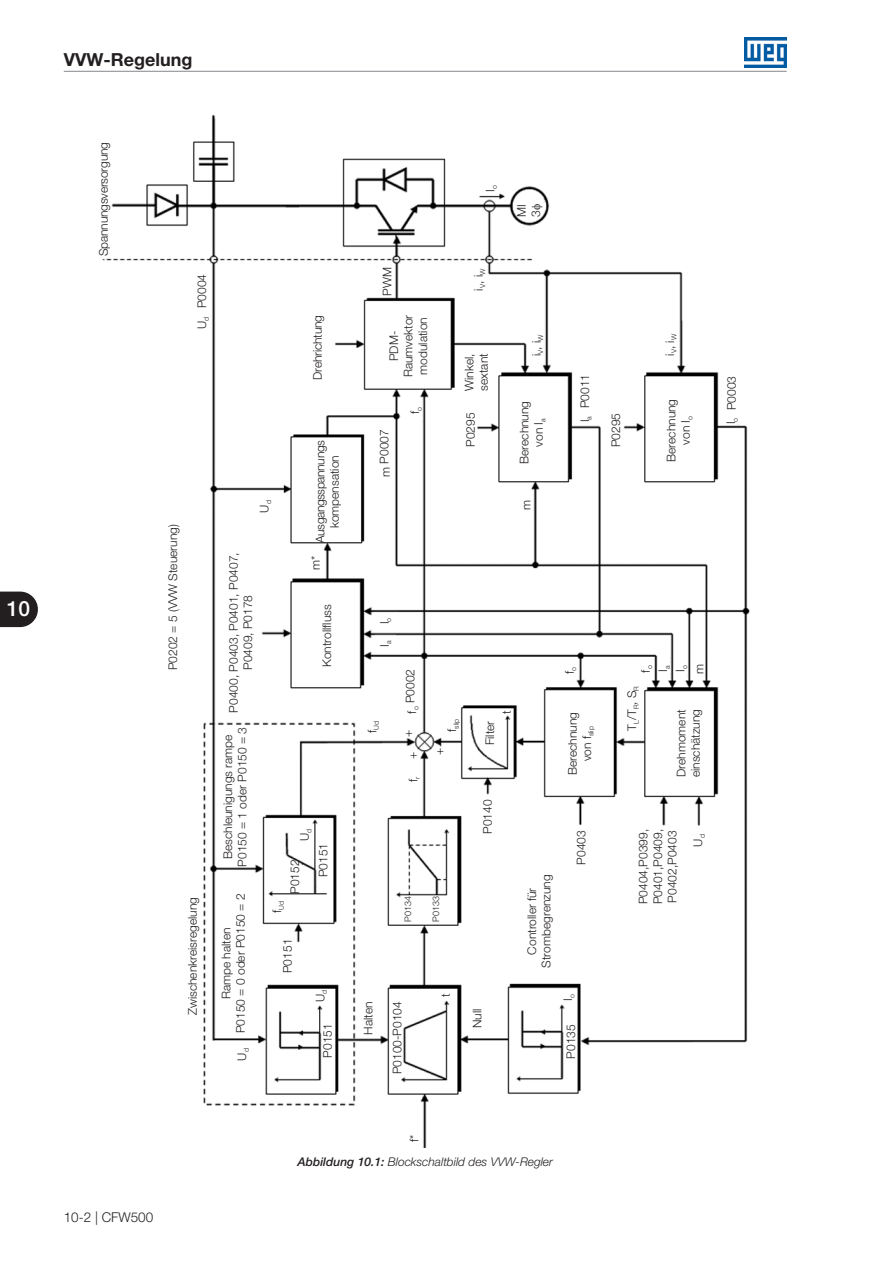
<style>
.page{position:relative;width:893px;height:1263px;background:#fff}
.page>*{position:absolute;margin:0;border:0;box-sizing:border-box;transform-origin:0 0}
.t1{font:500 21px "Helvetica Neue LT Pro";color:#fff}
.t2{font:700 18px "Helvetica Neue LT Pro";color:#231f20}
.t3{font:300 13.5px "Helvetica Neue LT Pro";color:#231f20}
.t4{font:300 12px/14.4px "Helvetica Neue LT Pro";color:#231f20;text-align:center}
.t5{font:italic 300 12px "Helvetica Neue LT Pro";color:#231f20}
.t6{font:300 12px/14.4px "Helvetica Neue LT Pro";letter-spacing:-.03em;color:#231f20;text-align:center}
.t7{font:300 9px "Helvetica Neue LT Pro";letter-spacing:-.005em;color:#231f20}
.t8{font:300 6.9px "Helvetica Neue LT Pro";color:#231f20}
.s1{font-weight:500}
</style>
<div class="page">
<hr style="left:64px;top:71px;width:723px;height:1px;background:#939598">
<img style="left:744px;top:38px;width:43px;height:29px">
<svg style="left:0;top:592px;width:38px;height:35px"></svg>
<img style="left:102px;top:115px;width:648px;height:1032px">
<svg style="left:532px;top:204px;width:11px;height:6px"></svg>
<h1 class="t1" style="left:7px;top:596px;width:25px">10</h1>
<h2 class="t2" style="left:64px;top:48px;width:130px">VVW-Regelung</h2>
<p class="t4" style="left:96px;top:256px;width:115px;rotate:-90deg">Spannungsversorgung</p>
<p class="t4" style="left:483px;top:192px;width:8px;rotate:-90deg">I<sub>o</sub></p>
<p class="t4" style="left:514px;top:217px;width:14px;rotate:-90deg">MI</p>
<p class="t4" style="left:529px;top:217px;width:8px;rotate:-90deg">3</p>
<p class="t4" style="left:195px;top:308px;width:36px;rotate:-90deg">P0004</p>
<p class="t4" style="left:195px;top:329px;width:14px;rotate:-90deg">U<sub>d</sub></p>
<p class="t4" style="left:165px;top:670px;width:147px;rotate:-90deg">P0202 = 5 (VVW Steuerung)</p>
<p class="t4" style="left:185px;top:1015px;width:119px;rotate:-90deg">Zwischenkreisregelung</p>
<p class="t4" style="left:257px;top:513px;width:14px;rotate:-90deg">U<sub>d</sub></p>
<p class="t4" style="left:310px;top:380px;width:66px;rotate:-90deg">Drehrichtung</p>
<p class="t6" style="left:313px;top:543px;width:104px;rotate:-90deg">Ausgangsspannungs kompensation</p>
<p class="t4" style="left:380px;top:296px;width:30px;rotate:-90deg">PWM</p>
<p class="t4" style="left:386px;top:377px;width:64px;rotate:-90deg">PDM-<br>Raumvektor modulation</p>
<p class="t4" style="left:377px;top:477px;width:49px;rotate:-90deg">m P0007</p>
<p class="t4" style="left:407px;top:414px;width:8px;rotate:-90deg">f<sub>o</sub></p>
<p class="t4" style="left:471px;top:290px;width:23px;rotate:-90deg">i<sub>V</sub>, i<sub>W</sub></p>
<p class="t4" style="left:662px;top:356px;width:23px;rotate:-90deg">i<sub>V</sub>, i<sub>W</sub></p>
<p class="t4" style="left:529px;top:356px;width:23px;rotate:-90deg">i<sub>V</sub>, i<sub>W</sub></p>
<p class="t4" style="left:462px;top:391px;width:39px;text-align:left;rotate:-90deg">Winkel, sextant</p>
<p class="t4" style="left:577px;top:408px;width:36px;rotate:-90deg">P0011</p>
<p class="t4" style="left:724px;top:410px;width:36px;rotate:-90deg">P0003</p>
<p class="t4" style="left:664px;top:462px;width:64px;rotate:-90deg">Berechnung von I<sub>o</sub></p>
<p class="t4" style="left:517px;top:464px;width:64px;rotate:-90deg">Berechnung von I<sub>a</sub></p>
<p class="t4" style="left:463px;top:447px;width:36px;rotate:-90deg">P0295</p>
<p class="t4" style="left:608px;top:447px;width:36px;rotate:-90deg">P0295</p>
<p class="t4" style="left:577px;top:422px;width:8px;rotate:-90deg">I<sub>a</sub></p>
<p class="t4" style="left:724px;top:424px;width:8px;rotate:-90deg">I<sub>o</sub></p>
<p class="t4" style="left:519px;top:510px;width:11px;rotate:-90deg">m</p>
<p class="t4" style="left:226px;top:713px;width:162px;rotate:-90deg">P0400, P0403, P0401, P0407,<br>P0409, P0178</p>
<p class="t4" style="left:220px;top:859px;width:126px;rotate:-90deg">Beschleunigungs rampe</p>
<p class="t4" style="left:235px;top:867px;width:141px;rotate:-90deg">P0150 = 1 oder P0150 = 3</p>
<p class="t4" style="left:233px;top:1033px;width:141px;rotate:-90deg">P0150 = 0 oder P0150 = 2</p>
<p class="t4" style="left:219px;top:999px;width:73px;rotate:-90deg">Rampe halten</p>
<p class="t4" style="left:235px;top:1060px;width:14px;rotate:-90deg">U<sub>d</sub></p>
<p class="t4" style="left:308px;top:570px;width:16px;rotate:-90deg">m*</p>
<p class="t4" style="left:319px;top:667px;width:64px;rotate:-90deg">Kontrollfluss</p>
<p class="t4" style="left:297px;top:841px;width:14px;rotate:-90deg">U<sub>d</sub></p>
<p class="t4" style="left:287px;top:894px;width:36px;rotate:-90deg">P0152</p>
<p class="t8" style="left:277px;top:913px;width:13px;rotate:-90deg"><sup>f</sup>Ud</p>
<p class="t4" style="left:280px;top:973px;width:36px;rotate:-90deg">P0151</p>
<p class="t4" style="left:316px;top:877px;width:36px;rotate:-90deg">P0151</p>
<p class="t4" style="left:377px;top:624px;width:8px;rotate:-90deg">I<sub>o</sub></p>
<p class="t4" style="left:377px;top:647px;width:8px;rotate:-90deg">I<sub>a</sub></p>
<p class="t8" style="left:372px;top:733px;width:13px;rotate:-90deg"><sup>f</sup>Ud</p>
<p class="t4" style="left:403px;top:713px;width:46px;rotate:-90deg">f<sub>o</sub> P0002</p>
<p class="t4" style="left:400px;top:737px;width:9px;rotate:-90deg">+</p>
<p class="t4" style="left:405px;top:759px;width:9px;rotate:-90deg">+</p>
<p class="t4" style="left:406px;top:782px;width:7px;rotate:-90deg">f<sub>r</sub></p>
<p class="t8" style="left:452px;top:732px;width:15px;rotate:-90deg"><sup>f</sup>slip</p>
<p class="t4" style="left:432px;top:755px;width:9px;rotate:-90deg">+</p>
<p class="t7" style="left:402px;top:921px;width:27px;rotate:-90deg">P0134</p>
<p class="t7" style="left:430px;top:921px;width:27px;rotate:-90deg">P0133</p>
<p class="t4" style="left:482px;top:745px;width:26px;rotate:-90deg">Filter</p>
<p class="t4" style="left:499px;top:714px;width:5px;rotate:-90deg">t</p>
<p class="t4" style="left:480px;top:834px;width:36px;rotate:-90deg">P0140</p>
<p class="t4" style="left:562px;top:674px;width:8px;rotate:-90deg">f<sub>o</sub></p>
<p class="t4" style="left:638px;top:672px;width:8px;rotate:-90deg">f<sub>o</sub></p>
<p class="t4" style="left:692px;top:674px;width:11px;rotate:-90deg">m</p>
<p class="t4" style="left:655px;top:672px;width:8px;rotate:-90deg">I<sub>a</sub></p>
<p class="t4" style="left:673px;top:672px;width:8px;rotate:-90deg">I<sub>o</sub></p>
<p class="t4" style="left:625px;top:730px;width:46px;rotate:-90deg">T<sub>L</sub>/T<sub>R</sub>, S<sub>R</sub></p>
<p class="t4" style="left:565px;top:775px;width:64px;rotate:-90deg">Berechnung von f<sub>slip</sub></p>
<p class="t4" style="left:674px;top:777px;width:70px;text-align:left;rotate:-90deg">Drehmoment einschätzung</p>
<p class="t4" style="left:524px;top:968px;width:94px;rotate:-90deg">Controller für<br>Strombegrenzung</p>
<p class="t4" style="left:574px;top:865px;width:36px;rotate:-90deg">P0403</p>
<p class="t4" style="left:636px;top:904px;width:77px;rotate:-90deg">P0404,P0399,</p>
<p class="t4" style="left:650px;top:904px;width:77px;rotate:-90deg">P0401,P0409,</p>
<p class="t4" style="left:665px;top:902px;width:73px;rotate:-90deg">P0402,P0403</p>
<p class="t4" style="left:691px;top:847px;width:14px;rotate:-90deg">U<sub>d</sub></p>
<p class="t4" style="left:313px;top:1002px;width:14px;rotate:-90deg">U<sub>d</sub></p>
<p class="t4" style="left:438px;top:997px;width:5px;rotate:-90deg">t</p>
<p class="t4" style="left:560px;top:1001px;width:8px;rotate:-90deg">I<sub>o</sub></p>
<p class="t4" style="left:390px;top:1074px;width:74px;rotate:-90deg">P0100-P0104</p>
<p class="t4" style="left:361px;top:1035px;width:35px;rotate:-90deg">Halten</p>
<p class="t4" style="left:470px;top:1028px;width:21px;rotate:-90deg">Null</p>
<p class="t4" style="left:320px;top:1057px;width:36px;rotate:-90deg">P0151</p>
<p class="t4" style="left:563px;top:1059px;width:36px;rotate:-90deg">P0135</p>
<p class="t3" style="left:64px;top:1208px;width:91px">10-2 | CFW500</p>
<p class="t4" style="left:407px;top:1142px;width:9px;rotate:-90deg">f*</p>
<p class="t5" style="left:298px;top:1154px;width:257px"><span class="s1">Abbildung 10.1:</span> Blockschaltbild des VVW-Regler</p>
</div>
